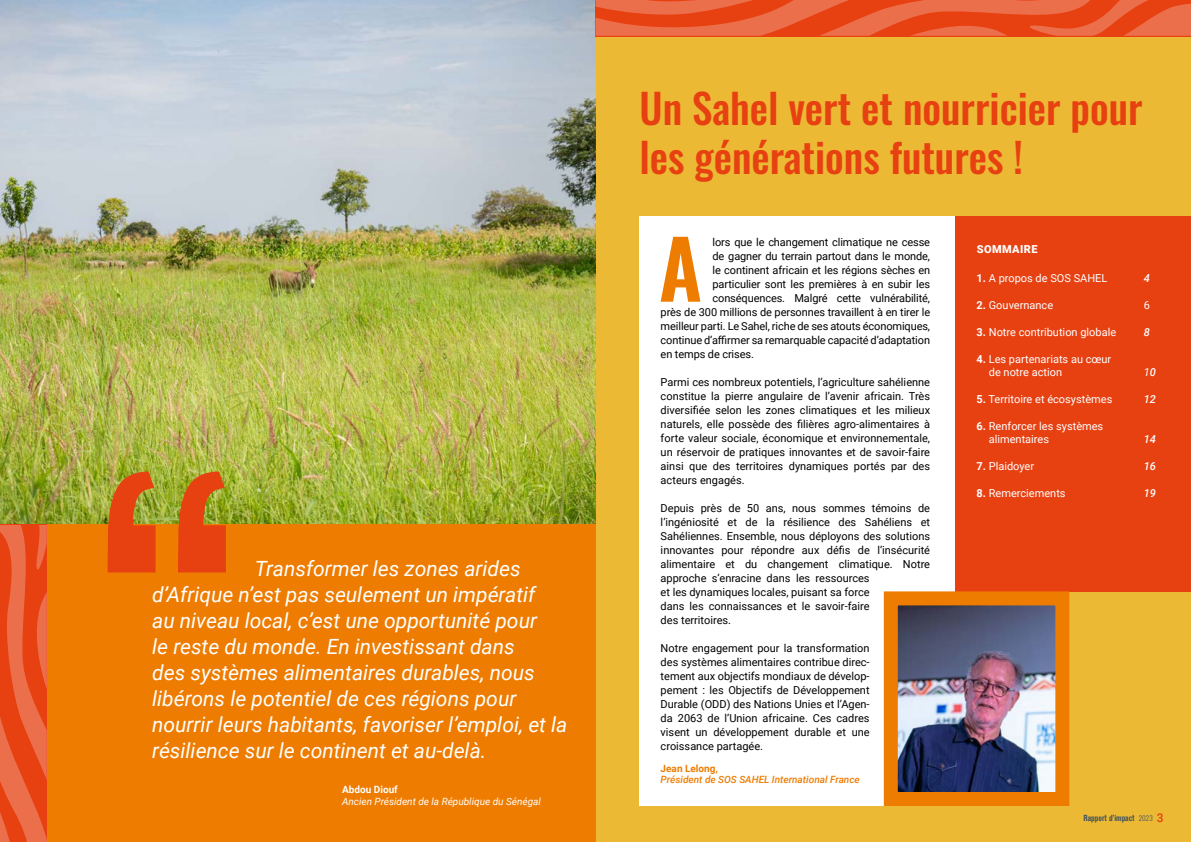
<style>
.page{position:relative;width:1191px;height:842px;background:#fff}
.page>*{position:absolute;margin:0;border:0;box-sizing:border-box;transform-origin:0 0}
.t1{font:80.1px "Oswald";color:#ee7c00}
.t2{font:41px/49.2px "Oswald";color:#e74011}
.t3{font:italic 21px/26px "Roboto";color:#fff}
.t4{font:500 12px "Roboto";color:#e74011}
.t5{font:11px/14px "Roboto";color:#000;text-align:justify}
.t6{font:11px/13.2px "Roboto";color:#fff}
.t7{font:italic 500 11px "Roboto";color:#fff}
.t8{font:900 11px "Roboto";letter-spacing:.035em;color:#fff}
.t9{font:italic 11px "Roboto";color:#fff}
.t10{font:italic 500 10px "Roboto";color:#ee7c00}
.t11{font:italic 10px "Roboto";color:#fff}
.t12{font:700 10px "Roboto";color:#ee7c00}
.t13{font:700 10px "Roboto";color:#fff}
.t14{font:700 condensed 8.8px "Akzidenz Grotesk BE";color:#42525c}
.s1{font-weight:700}
.s2{font-weight:500}
.s3{font-family:"Oswald";font-weight:400;font-stretch:normal;font-size:7px}
</style>
<div class="page">
<div style="left:595px;top:0;width:596px;height:842px;background:#ebb934"></div>
<div style="left:955px;top:216px;width:236px;height:375px;background:#e74011"></div>
<div style="left:639px;top:216px;width:316px;height:590px;background:#fff"></div>
<img style="left:0;top:0;width:595px;height:524px">
<div style="left:0;top:525px;width:595px;height:317px;background:#ee7c00"></div>
<svg style="left:108px;top:471px;width:118px;height:101px;background:#cf661a"></svg>
<svg style="left:0;top:525px;width:47px;height:317px;background:#e9562c"></svg>
<svg style="left:595px;top:0;width:596px;height:36px;background:#e95930"></svg>
<img style="left:898px;top:606px;width:156px;height:185px">
<div style="left:883px;top:591px;width:186px;height:215px;border:14px solid #ee7c00"></div>
<p class="t3" style="left:152px;top:555px;width:416px;text-indent:103px">Transformer les zones arides d’Afrique n’est pas seulement un impératif<br>au niveau local, c’est une opportunité pour<br>le reste du monde. En investissant dans<br>des systèmes alimentaires durables, nous libérons le potentiel de ces régions pour nourrir leurs habitants, favoriser l’emploi, et la résilience sur le continent et au-delà.</p>
<p class="t13" style="left:342px;top:782px;width:57px">Abdou Diouf</p>
<p class="t11" style="left:342px;top:794px;width:200px">Ancien Président de la République du Sénégal</p>
<h2 class="t2" style="left:639px;top:80px;width:505px">Un Sahel vert et nourricier pour les générations futures !</h2>
<h1 class="t1" style="left:659px;top:198px;width:45px">A</h1>
<p class="t5" style="left:712px;top:234px;width:219px">lors que le changement climatique ne cesse</p>
<p class="t5" style="left:712px;top:248px;width:219px">de gagner du terrain partout dans le monde,</p>
<p class="t5" style="left:712px;top:262px;width:219px">le continent africain et les régions sèches en</p>
<p class="t5" style="left:712px;top:276px;width:219px">particulier sont les premières à en subir les</p>
<p class="t5" style="left:712px;top:290px;width:219px">conséquences. Malgré cette vulnérabilité,</p>
<p class="t5" style="left:660px;top:304px;width:271px">près de 300 millions de personnes travaillent à en tirer le</p>
<p class="t5" style="left:660px;top:318px;width:271px">meilleur parti. Le Sahel, riche de ses atouts économiques,</p>
<p class="t5" style="left:660px;top:332px;width:271px">continue d’affirmer sa remarquable capacité d’adaptation</p>
<p class="t5" style="left:660px;top:346px;width:95px">en temps de crises.</p>
<p class="t5" style="left:660px;top:374px;width:271px">Parmi ces nombreux potentiels, l’agriculture sahélienne constitue la pierre angulaire de l’avenir africain. Très diversifiée selon les zones climatiques et les milieux naturels, elle possède des filières agro-alimentaires à forte valeur sociale, économique et environnementale, un réservoir de pratiques innovantes et de savoir-faire ainsi que des territoires dynamiques portés par des acteurs engagés.</p>
<p class="t5" style="left:660px;top:500px;width:271px;text-align:left">Depuis près de 50 ans, nous sommes témoins de l’ingéniosité et de la résilience des Sahéliens et Sahéliennes. Ensemble, nous déployons des solutions innovantes pour répondre aux défis de l’insécurité alimentaire et du changement climatique. Notre approche s’enracine dans les ressources<br>et les dynamiques locales, puisant sa force<br>dans les connaissances et le savoir-faire<br>des territoires.</p>
<p class="t5" style="left:660px;top:640px;width:210px">Notre engagement pour la transformation des systèmes alimentaires contribue direc&shy;tement aux objectifs mondiaux de dévelop&shy;pement : les Objectifs de Développement Durable (ODD) des Nations Unies et l’Agen&shy;da 2063 de l’Union africaine. Ces cadres visent un développement durable et une croissance partagée.</p>
<p class="t12" style="left:660px;top:762px;width:59px">Jean Lelong,</p>
<p class="t10" style="left:660px;top:773px;width:201px">Président de SOS SAHEL International France</p>
<p class="t8" style="left:976px;top:242px;width:62px">SOMMAIRE</p>
<p class="t6" style="left:976px;top:271px;width:132px"><span class="s1">1.</span> A propos de SOS SAHEL</p>
<p class="t7" style="left:1143px;top:270px;width:8px">4</p>
<p class="t6" style="left:976px;top:298px;width:78px"><span class="s1">2.</span> Gouvernance</p>
<p class="t6" style="left:1143px;top:298px;width:8px">6</p>
<p class="t6" style="left:976px;top:325px;width:141px"><span class="s1">3.</span> Notre contribution globale</p>
<p class="t7" style="left:1143px;top:324px;width:8px">8</p>
<p class="t6" style="left:988px;top:352px;width:124px;text-indent:-12px"><span class="s1">4.</span> Les partenariats au cœur de notre action</p>
<p class="t9" style="left:1143px;top:364px;width:14px">1<span class="s2">0</span></p>
<p class="t6" style="left:976px;top:392px;width:137px"><span class="s1">5.</span> Territoire et écosystèmes</p>
<p class="t7" style="left:1143px;top:391px;width:14px">12</p>
<p class="t6" style="left:988px;top:419px;width:116px;text-indent:-12px"><span class="s1">6.</span> Renforcer les systèmes alimentaires</p>
<p class="t7" style="left:1143px;top:431px;width:14px">14</p>
<p class="t6" style="left:976px;top:459px;width:59px"><span class="s1">7.</span> Plaidoyer</p>
<p class="t7" style="left:1143px;top:458px;width:14px">16</p>
<p class="t6" style="left:976px;top:486px;width:90px"><span class="s1">8.</span> Remerciements</p>
<p class="t7" style="left:1143px;top:485px;width:14px">19</p>
<p class="t4" style="left:1157px;top:809px;width:8px">3</p>
<p class="t14" style="left:1083px;top:813px;width:71px">Rapport d’impact <span class="s3">2023</span></p>
</div>
